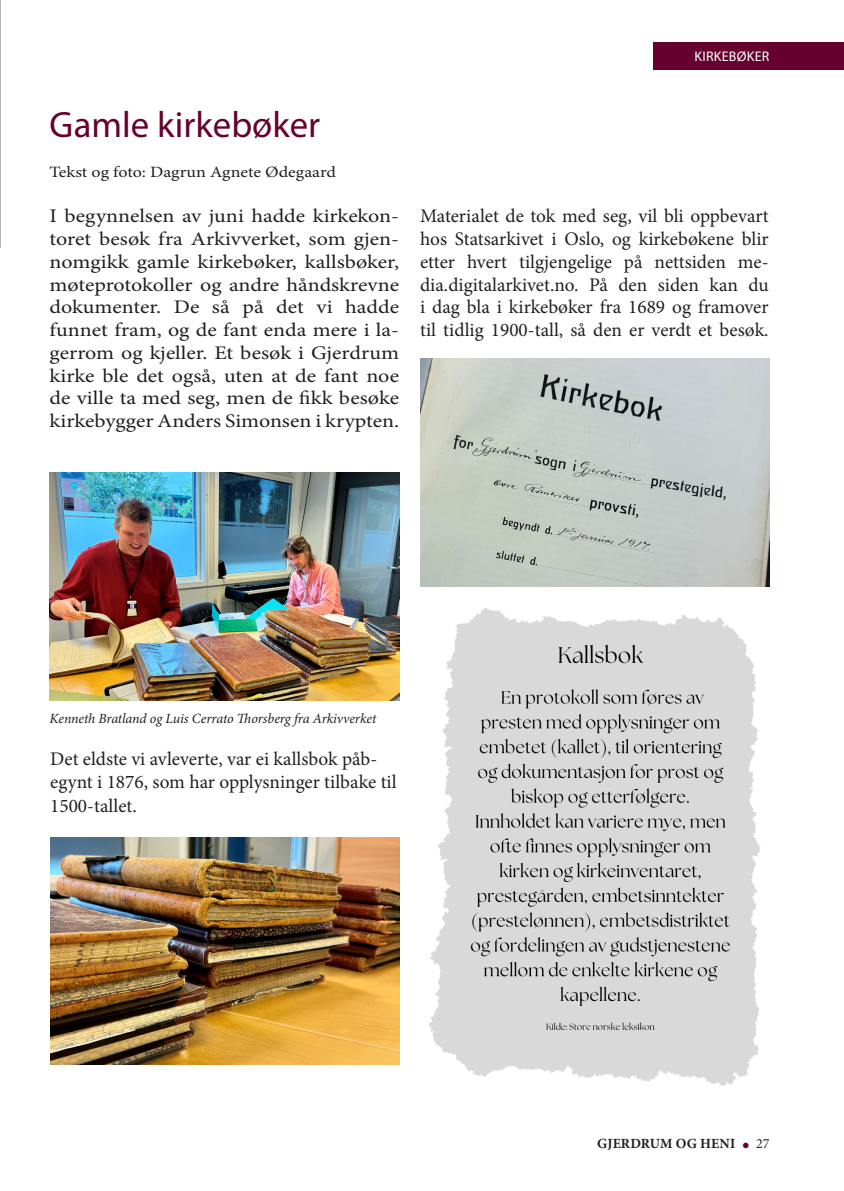
<style>
.page{position:relative;width:844px;height:1191px;background:#fff}
.page>*{position:absolute;margin:0;border:0;box-sizing:border-box;transform-origin:0 0}
.t1{font:36.75px "Myriad Pro";color:#66002e}
.Ingress{font:19.25px/22.8px "Minion Pro";color:#231f20;text-align:justify;scale:1.14 1}
.Ingress-2{font:19.25px/22.8px "Minion Pro";color:#231f20}
.Brødtekst_start{font:15.75px "Minion Pro";color:#231f20;scale:1.14 1}
.Brødtekst_start-2{font:italic 14px "Minion Pro";letter-spacing:-.005em;color:#231f20}
.t2{font:700 14px "Minion Pro";letter-spacing:.01em;color:#231f20}
.t3{font:14px "Myriad Pro";letter-spacing:.02em;color:#fff}
.s1{font-weight:400;font-size:21px;color:#66002e}
.s2{font-weight:400}
</style>
<div class="page">
<svg style="left:0;top:0;width:1px;height:247px"></svg>
<img style="left:50px;top:837px;width:349px;height:227px">
<img style="left:429px;top:608px;width:332px;height:477px">
<div style="left:653px;top:42px;width:190px;height:28px;background:#66002e"></div>
<img style="left:50px;top:472px;width:349px;height:228px">
<img style="left:420px;top:359px;width:349px;height:227px">
<p class="t1" style="left:50px;top:102px;width:272px">Gamle kirkebøker</p>
<p class="Brødtekst_start" style="left:50px;top:161px;width:252px">Tekst og foto: Dagrun Agnete Ødegaard</p>
<p class="Ingress" style="left:50px;top:205px;width:308px">I begynnelsen av juni hadde kirkekon&shy;toret besøk fra Arkivverket, som gjen&shy;nomgikk gamle kirkebøker, kallsbøker, møteprotokoller og andre håndskrevne dokumenter. De så på det vi hadde funnet fram, og de fant enda mere i la&shy;gerrom og kjeller. Et besøk i Gjerdrum kirke ble det også, uten at de fant noe de ville ta med seg, men de fikk besøke kirkebygger Anders Simonsen i krypten.</p>
<p class="t3" style="left:694px;top:48px;width:76px">KIRKEBØKER</p>
<p class="Ingress-2" style="left:420px;top:205px;width:350px;text-align:justify">Materialet de tok med seg, vil bli oppbevart hos Statsarkivet i Oslo, og kirkebøkene blir etter hvert tilgjengelige på nettsiden me&shy;dia.digitalarkivet.no. På den siden kan du i dag bla i kirkebøker fra 1689 og framover til tidlig 1900-tall, så den er verdt et besøk.</p>
<p class="Brødtekst_start-2" style="left:50px;top:709px;width:328px">Kenneth Bratland og Luis Cerrato Thorsberg fra Arkivverket</p>
<p class="Ingress-2" style="left:50px;top:747px;width:348px">Det eldste vi avleverte, var ei kallsbok påb&shy;egynt i 1876, som har opplysninger tilbake til<br>1500-tallet.</p>
<p class="t2" style="left:597px;top:1133px;width:174px">GJERDRUM OG HENI <span class="s1">•</span> <span class="s2">27</span></p>
</div>
